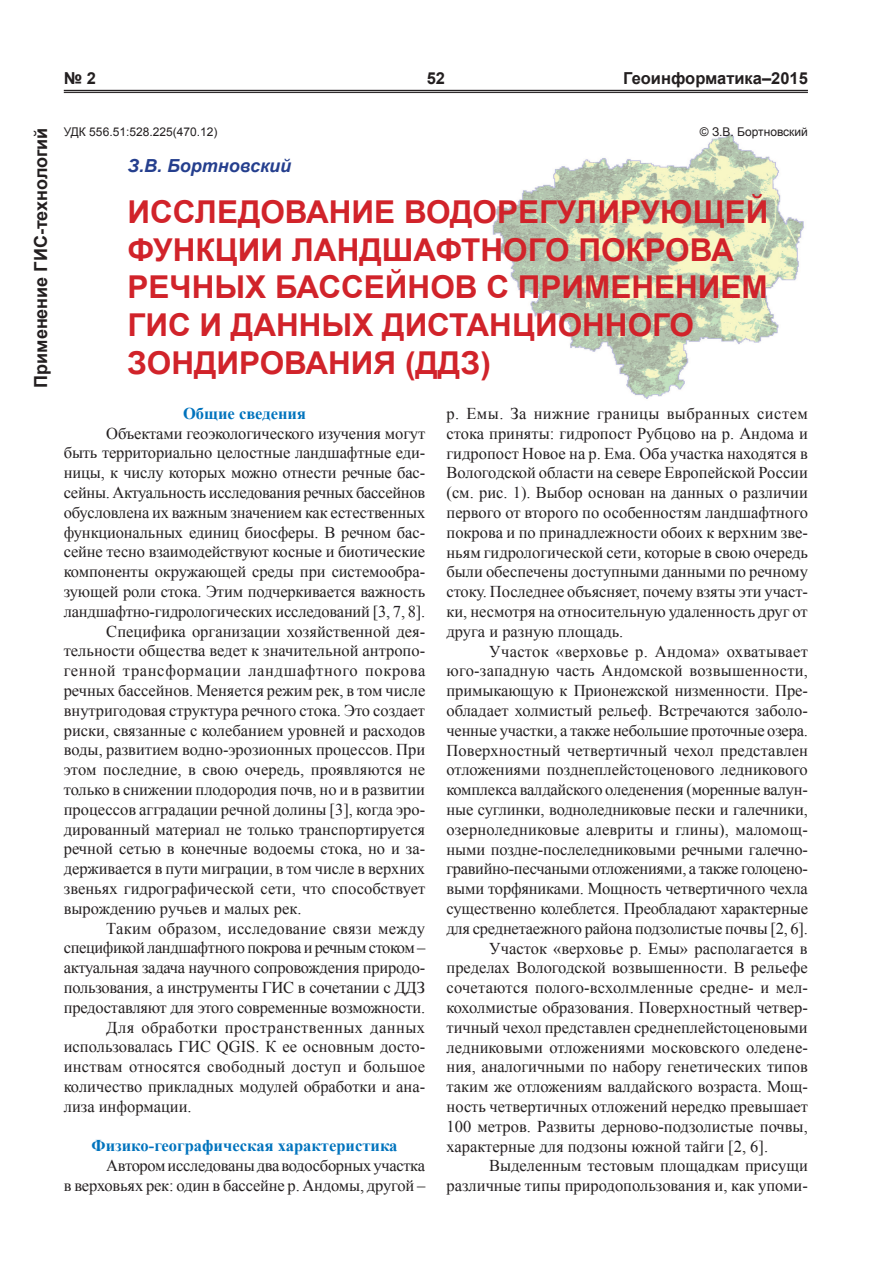
<style>
.page{position:relative;width:893px;height:1263px;background:#fff}
.page>*{position:absolute;margin:0;border:0;box-sizing:border-box;transform-origin:0 0}
.t1{font:700 31.5px/37.8px "Arial";color:#d1232a}
.t2{font:700 18px "Arial";color:#231f20}
.t3{font:italic 700 18px "Arial";color:#253f8e}
.t4{font:16.5px/19.8px "Times New Roman";letter-spacing:-.005em;color:#231f20;text-align:right}
.t5{font:16.5px "Times New Roman";letter-spacing:.015em;color:#231f20}
.t6{font:700 16.5px "Times New Roman";color:#0073bd}
.t7{font:16.5px "Times New Roman";letter-spacing:-.025em;color:#231f20}
.t8{font:16.5px "Times New Roman";letter-spacing:.04em;color:#231f20}
.t9{font:16.5px "Times New Roman";letter-spacing:.02em;color:#231f20}
.t10{font:16.5px "Times New Roman";letter-spacing:.03em;color:#231f20}
.t11{font:700 16.5px "Arial";color:#231f20}
.t12{font:12px "Arial";color:#231f20}
</style>
<div class="page">
<hr style="left:64px;top:90px;width:744px;height:1px;background:#231f20">
<hr style="left:64px;top:92px;width:744px;height:1px;background:#231f20">
<img style="left:492px;top:134px;width:312px;height:265px">
<p class="t11" style="left:64px;top:68px;width:34px">№ 2</p>
<p class="t11" style="left:427px;top:68px;width:20px">52</p>
<p class="t11" style="left:623px;top:68px;width:186px">Геоинформатика–2015</p>
<p class="t2" style="left:29px;top:388px;width:262px;rotate:-90deg">Применение ГИС-технологий</p>
<p class="t12" style="left:64px;top:124px;width:155px">УДК 556.51:528.225(470.12)</p>
<p class="t12" style="left:700px;top:124px;width:110px">© З.В. Бортновский</p>
<p class="t3" style="left:128px;top:154px;width:165px">З.В. Бортновский</p>
<h1 class="t1" style="left:128px;top:194px;width:642px">ИССЛЕДОВАНИЕ ВОДОРЕГУЛИРУЮЩЕЙ<br>ФУНКЦИИ ЛАНДШАФТНОГО ПОКРОВА<br>РЕЧНЫХ БАССЕЙНОВ С ПРИМЕНЕНИЕМ<br>ГИС И ДАННЫХ ДИСТАНЦИОННОГО<br>ЗОНДИРОВАНИЯ (ДДЗ)</h1>
<p class="t6" style="left:183px;top:402px;width:124px">Общие сведения</p>
<p class="t4" style="left:106px;top:423px;width:320px">Объектами геоэкологического изучения могут</p>
<p class="t4" style="left:64px;top:443px;width:363px">быть территориально целостные ландшафтные еди-</p>
<p class="t4" style="left:64px;top:462px;width:363px">ницы, к числу которых можно отнести речные бас-</p>
<p class="t4" style="left:64px;top:482px;width:363px">сейны. Актуальность исследования речных бассейнов</p>
<p class="t4" style="left:64px;top:502px;width:363px">обусловлена их важным значением как естественных</p>
<p class="t4" style="left:64px;top:522px;width:363px">функциональных единиц биосферы. В речном бас-</p>
<p class="t4" style="left:64px;top:542px;width:363px">сейне тесно взаимодействуют косные и биотические</p>
<p class="t4" style="left:64px;top:561px;width:363px">компоненты окружающей среды при системообра-</p>
<p class="t4" style="left:64px;top:581px;width:363px">зующей роли стока. Этим подчеркивается важность</p>
<p class="t4" style="left:64px;top:601px;width:363px">ландшафтно-гидрологических исследований [3, 7, 8].</p>
<p class="t4" style="left:106px;top:621px;width:320px">Специфика организации хозяйственной дея-</p>
<p class="t4" style="left:64px;top:641px;width:363px">тельности общества ведет к значительной антропо-</p>
<p class="t8" style="left:64px;top:659px;width:363px">генной трансформации ландшафтного покрова</p>
<p class="t4" style="left:64px;top:680px;width:363px">речных бассейнов. Меняется режим рек, в том числе</p>
<p class="t4" style="left:64px;top:700px;width:363px">внутригодовая структура речного стока. Это создает</p>
<p class="t4" style="left:64px;top:720px;width:363px">риски, связанные с колебанием уровней и расходов</p>
<p class="t4" style="left:64px;top:740px;width:363px">воды, развитием водно-эрозионных процессов. При</p>
<p class="t4" style="left:64px;top:759px;width:363px">этом последние, в свою очередь, проявляются не</p>
<p class="t4" style="left:64px;top:779px;width:363px">только в снижении плодородия почв, но и в развитии</p>
<p class="t4" style="left:64px;top:799px;width:363px">процессов агградации речной долины [3], когда эро-</p>
<p class="t4" style="left:64px;top:819px;width:363px">дированный материал не только транспортируется</p>
<p class="t4" style="left:64px;top:839px;width:363px">речной сетью в конечные водоемы стока, но и за-</p>
<p class="t4" style="left:64px;top:858px;width:363px">держивается в пути миграции, в том числе в верхних</p>
<p class="t4" style="left:64px;top:878px;width:363px">звеньях гидрографической сети, что способствует</p>
<p class="t4" style="left:64px;top:898px;width:239px">вырождению ручьев и малых рек.</p>
<p class="t5" style="left:106px;top:917px;width:320px">Таким образом, исследование связи между</p>
<p class="t7" style="left:64px;top:937px;width:363px">спецификой ландшафтного покрова и речным стоком –</p>
<p class="t4" style="left:64px;top:957px;width:363px">актуальная задача научного сопровождения природо-</p>
<p class="t4" style="left:64px;top:977px;width:363px">пользования, а инструменты ГИС в сочетании с ДДЗ</p>
<p class="t4" style="left:64px;top:997px;width:363px">предоставляют для этого современные возможности.</p>
<p class="t10" style="left:106px;top:1016px;width:320px">Для обработки пространственных данных</p>
<p class="t4" style="left:64px;top:1037px;width:363px">использовалась ГИС QGIS. К ее основным досто-</p>
<p class="t4" style="left:64px;top:1056px;width:363px">инствам относятся свободный доступ и большое</p>
<p class="t4" style="left:64px;top:1076px;width:363px">количество прикладных модулей обработки и ана-</p>
<p class="t4" style="left:64px;top:1096px;width:129px">лиза информации.</p>
<p class="t6" style="left:91px;top:1134px;width:308px">Физико-географическая характеристика</p>
<p class="t4" style="left:64px;top:1155px;width:363px">Автором исследованы два водосборных участка<br>в верховьях рек: один в бассейне р. Андомы, другой –</p>
<p class="t4" style="left:446px;top:403px;width:363px;text-align:justify">р. Емы. За нижние границы выбранных систем стока приняты: гидропост Рубцово на р. Андома и гидропост Новое на р. Ема. Оба участка находятся в Вологодской области на севере Европейской России (см. рис. 1). Выбор основан на данных о различии первого от второго по особенностям ландшафтного покрова и по принадлежности обоих к верхним зве&shy;ньям гидрологической сети, которые в свою очередь были обеспечены доступными данными по речному стоку. Последнее объясняет, почему взяты эти участ&shy;ки, несмотря на относительную удаленность друг от друга и разную площадь.</p>
<p class="t9" style="left:489px;top:640px;width:320px">Участок «верховье р. Андома» охватывает</p>
<p class="t5" style="left:446px;top:660px;width:363px">юго-западную часть Андомской возвышенности,</p>
<p class="t4" style="left:446px;top:680px;width:363px">примыкающую к Прионежской низменности. Пре-</p>
<p class="t4" style="left:446px;top:700px;width:363px">обладает холмистый рельеф. Встречаются заболо-</p>
<p class="t4" style="left:446px;top:720px;width:363px">ченные участки, а также небольшие проточные озера.</p>
<p class="t4" style="left:446px;top:740px;width:363px">Поверхностный четвертичный чехол представлен</p>
<p class="t4" style="left:446px;top:760px;width:363px">отложениями позднеплейстоценового ледникового</p>
<p class="t4" style="left:446px;top:779px;width:363px">комплекса валдайского оледенения (моренные валун-</p>
<p class="t4" style="left:446px;top:799px;width:363px">ные суглинки, водноледниковые пески и галечники,</p>
<p class="t4" style="left:446px;top:819px;width:363px">озерноледниковые алевриты и глины), маломощ-</p>
<p class="t4" style="left:446px;top:839px;width:363px">ными поздне-послеледниковыми речными галечно-</p>
<p class="t4" style="left:446px;top:859px;width:363px">гравийно-песчаными отложениями, а также голоцено-</p>
<p class="t4" style="left:446px;top:878px;width:363px">выми торфяниками. Мощность четвертичного чехла</p>
<p class="t4" style="left:446px;top:898px;width:363px">существенно колеблется. Преобладают характерные</p>
<p class="t4" style="left:446px;top:918px;width:363px">для среднетаежного района подзолистые почвы [2, 6].</p>
<p class="t4" style="left:489px;top:938px;width:320px">Участок «верховье р. Емы» располагается в</p>
<p class="t4" style="left:446px;top:958px;width:363px">пределах Вологодской возвышенности. В рельефе</p>
<p class="t5" style="left:446px;top:977px;width:363px">сочетаются полого-всхолмленные средне- и мел-</p>
<p class="t4" style="left:446px;top:997px;width:363px">кохолмистые образования. Поверхностный четвер-</p>
<p class="t4" style="left:446px;top:1017px;width:363px">тичный чехол представлен среднеплейстоценовыми</p>
<p class="t4" style="left:446px;top:1037px;width:363px">ледниковыми отложениями московского оледене-</p>
<p class="t4" style="left:446px;top:1057px;width:363px">ния, аналогичными по набору генетических типов</p>
<p class="t4" style="left:446px;top:1076px;width:363px">таким же отложениям валдайского возраста. Мощ-</p>
<p class="t4" style="left:446px;top:1096px;width:363px">ность четвертичных отложений нередко превышает</p>
<p class="t4" style="left:446px;top:1116px;width:363px">100 метров. Развиты дерново-подзолистые почвы,</p>
<p class="t4" style="left:446px;top:1136px;width:323px">характерные для подзоны южной тайги [2, 6].</p>
<p class="t4" style="left:489px;top:1156px;width:320px">Выделенным тестовым площадкам присущи</p>
<p class="t4" style="left:446px;top:1175px;width:363px">различные типы природопользования и, как упоми-</p>
</div>
